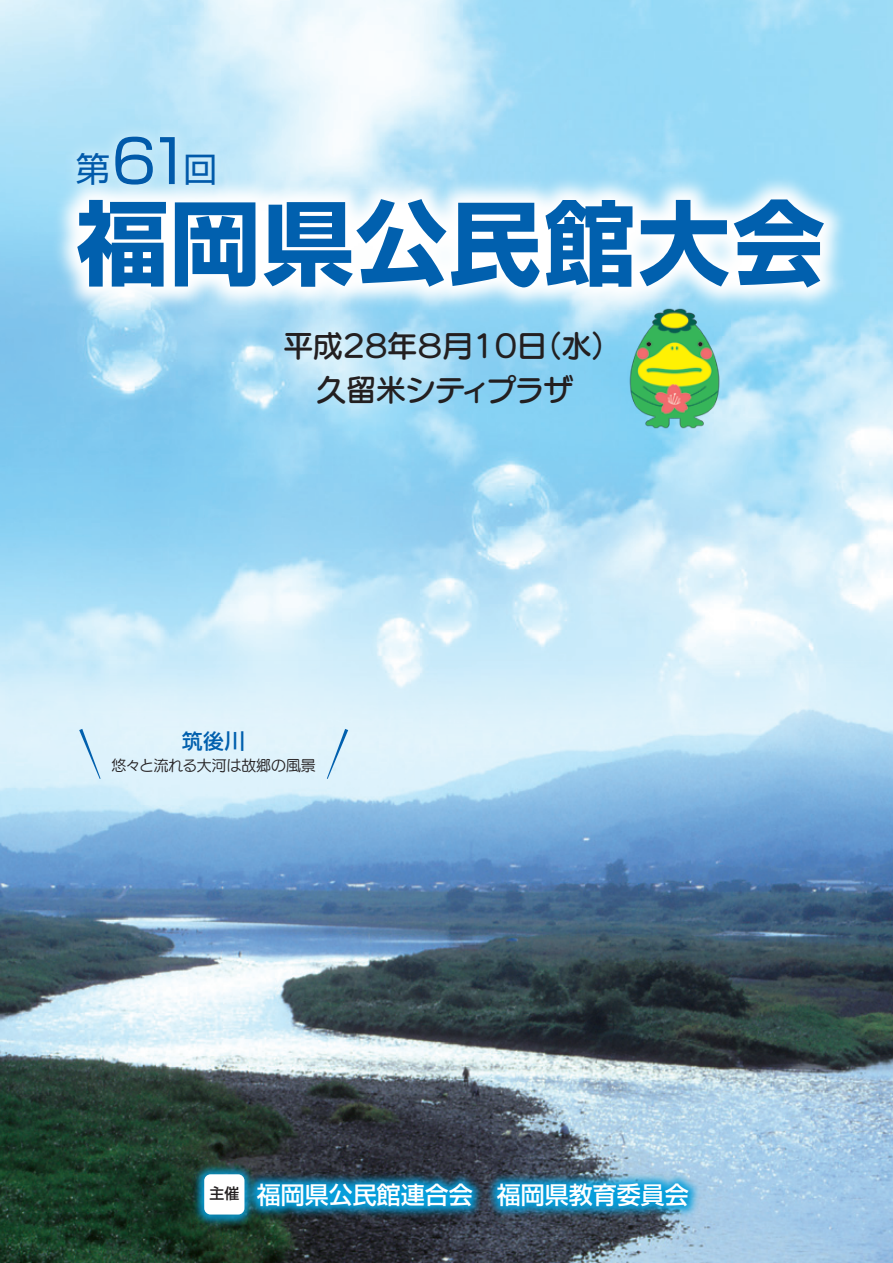
<style>
.page{position:relative;width:893px;height:1263px;background:#fff}
.page>*{position:absolute;margin:0;border:0;box-sizing:border-box;transform-origin:0 0}
.t1{font:700 91.35px "Shin Go Pro";letter-spacing:.02em;color:#0160ae}
.t2{font:59.55px "Shin Go Pro";color:#015aaa}
.t3{font:34.35px "Shin Go Pro";color:#015aaa}
.t4{font:29.7px/44.7px "UD Marugo Large Pr 6 DB";color:#231f20;text-align:center}
.t5{font:500 24px "Shin Go Pro";color:#fff}
.t6{font:500 20.85px "Shin Go Pro";color:#0160ae}
.t7{font:14.85px "UD Marugo Large Pr 6 M";color:#231f20}
.t8{font:500 14.85px "Shin Go Pro";color:#231f20}
</style>
<div class="page">
<img style="left:0;top:0;width:893px;height:659px">
<img style="left:0;top:659px;width:893px;height:604px">
<img style="left:0;top:122px;width:893px;height:243px">
<img style="left:55px;top:108px;width:184px;height:109px">
<img style="left:146px;top:1116px;width:605px;height:147px">
<div style="left:204px;top:1174px;width:40px;height:40px;background:#fff;border-radius:6px"></div>
<img style="left:614px;top:282px;width:122px;height:173px">
<svg style="left:79px;top:729px;width:22px;height:50px"></svg>
<svg style="left:327px;top:729px;width:21px;height:50px"></svg>
<h2 class="t2" style="left:111px;top:113px;width:83px">61</h2>
<p class="t3" style="left:76px;top:141px;width:36px">第</p>
<p class="t3" style="left:183px;top:141px;width:36px">回</p>
<h1 class="t1" style="left:77px;top:171px;width:749px">福岡県公民館大会</h1>
<p class="t4" style="left:283px;top:324px;width:339px">平成28年８月10 （日水(久留米シティプラザ</p>
<p class="t6" style="left:182px;top:724px;width:65px">筑後川</p>
<p class="t7" style="left:112px;top:757px;width:206px">悠々と流れる大河は故郷の風景</p>
<p class="t8" style="left:209px;top:1181px;width:31px">主催</p>
<p class="t5" style="left:257px;top:1175px;width:434px">福岡県公民館連合会　福岡県教育委員会</p>
</div>
